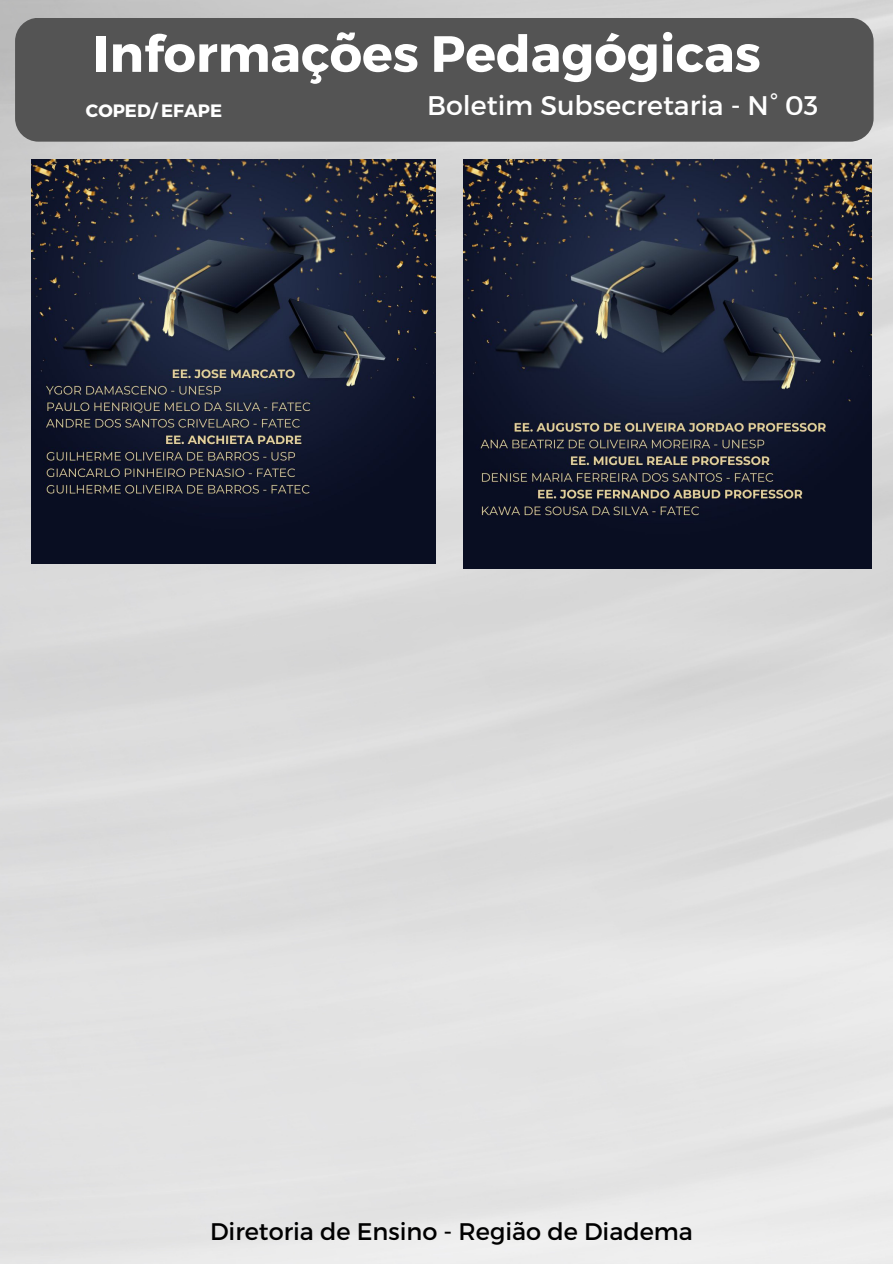
<style>
.page{position:relative;width:893px;height:1264px;background:#fff}
.page>*{position:absolute;margin:0;border:0;box-sizing:border-box;transform-origin:0 0}
.t1{font:700 50.85px "Montserrat";color:#fff}
.t2{font:26.85px "Montserrat";color:#fff}
.t3{font:24px "Montserrat";color:#000}
.t4{font:700 17.85px "Montserrat";color:#fff}
</style>
<div class="page">
<img style="left:0;top:0;width:892px;height:1263px">
<div style="left:15px;top:18px;width:858px;height:124px;background:#545454;border-radius:23px"></div>
<img style="left:32px;top:160px;width:403px;height:403px">
<img style="left:463px;top:160px;width:408px;height:408px">
<h1 class="t1" style="left:93px;top:21px;width:669px">Informações Pedagógicas</h1>
<p class="t4" style="left:86px;top:99px;width:138px">COPED/ EFAPE</p>
<p class="t2" style="left:427px;top:88px;width:392px">Boletim Subsecretaria - N° 03</p>
<p class="t3" style="left:210px;top:1215px;width:484px">Diretoria de Ensino - Região de Diadema</p>
</div>
